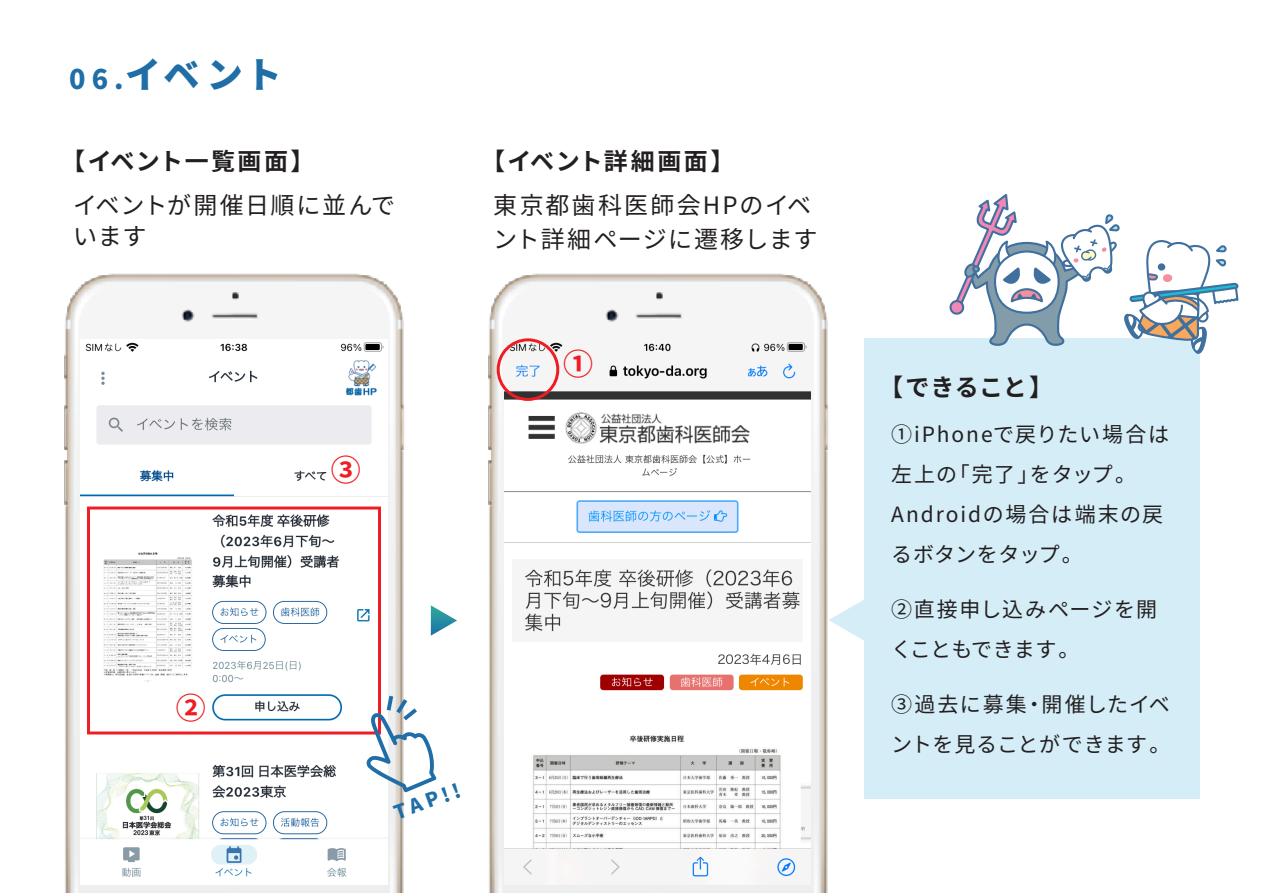
<style>
.page{position:relative;width:1263px;height:893px;background:#fff}
.page>*{position:absolute;margin:0;border:0;box-sizing:border-box;transform-origin:0 0}
.t1{font:900 36px "Noto Sans JP";color:#206ea7}
.t2{font:700 30px "Noto Sans JP";color:#ee1d23}
.t3{font:24px/34px "Noto Sans CJ Kjp";letter-spacing:.07em;color:#231f20}
.t4{font:700 24px "Noto Sans CJ Kjp";letter-spacing:.055em;color:#231f20}
.t5{font:24px/31px "Noto Sans CJ Kjp";letter-spacing:.05em;color:#231f20}
.t6{font:700 24px "Noto Sans CJ Kjp";letter-spacing:.075em;color:#231f20}
.t7{font:21px/40px "Noto Sans CJ Kjp";letter-spacing:.08em;color:#231f20}
.t8{font:21px/40px "Noto Sans CJ Kjp";letter-spacing:.05em;color:#231f20}
.t9{font:900 19.5px "Noto Sans JP";color:#206ea7}
.s1{font-size:27px}
</style>
<div class="page">
<img style="left:64px;top:273px;width:203px;height:620px">
<img style="left:81px;top:340px;width:186px;height:545px">
<img style="left:267px;top:273px;width:597px;height:620px">
<img style="left:504px;top:340px;width:306px;height:545px">
<svg style="left:431px;top:605px;width:26px;height:31px"></svg>
<div style="left:87px;top:507px;width:294px;height:227px;border:3px solid #ee1d23"></div>
<div style="left:864px;top:338px;width:335px;height:461px;background:#d4edf7"></div>
<svg style="left:366px;top:696px;width:70px;height:96px"></svg>
<div style="left:497px;top:338px;width:62px;height:63px;border:3px solid #ee1d23;border-radius:50%"></div>
<svg style="left:949px;top:194px;width:290px;height:162px"></svg>
<h1 class="t1" style="left:69px;top:55px;width:214px"><span class="s1">06.</span>イベント</h1>
<p class="t6" style="left:61px;top:148px;width:255px">【イベント一覧画面】</p>
<p class="t5" style="left:73px;top:190px;width:323px">イベントが開催日順に並んでいます</p>
<h2 class="t2" style="left:331px;top:453px;width:31px">③</h2>
<p class="t4" style="left:481px;top:148px;width:255px">【イベント詳細画面】</p>
<p class="t3" style="left:493px;top:188px;width:326px">東京都歯科医師会HPのイベント詳細ページに遷移します</p>
<h2 class="t2" style="left:563px;top:347px;width:31px">①</h2>
<h2 class="t2" style="left:176px;top:691px;width:31px">②</h2>
<p class="t9" style="left:391px;top:803px;width:71px;rotate:-20deg">TAP!!</p>
<p class="t4" style="left:879px;top:373px;width:176px">【できること】</p>
<p class="t7" style="left:891px;top:415px;width:280px">➀iPhoneで戻りたい場合は左上の「完了」をタップ。<br>Androidの場合は端末の戻るボタンをタップ。</p>
<p class="t8" style="left:891px;top:590px;width:267px">➁直接申し込みページを開くこともできます。</p>
<p class="t8" style="left:891px;top:685px;width:281px">➂過去に募集・開催したイベントを見ることができます。</p>
</div>
